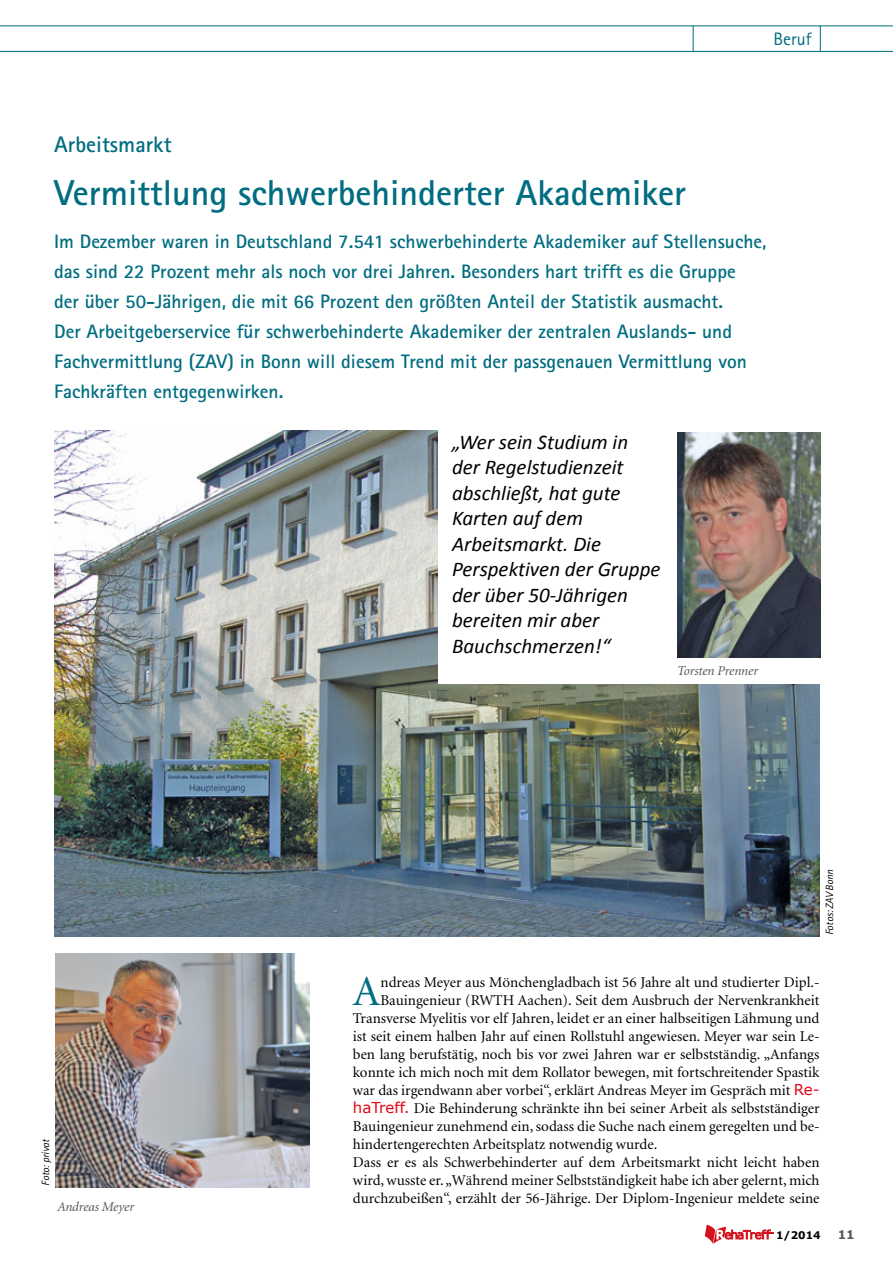
<style>
.page{position:relative;width:893px;height:1263px;background:#fff}
.page>*{position:absolute;margin:0;border:0;box-sizing:border-box;transform-origin:0 0}
.t1{font:42.75px "Minion";color:#006d81}
.t2{font:700 36px "Rotis Sans Serif";color:#006d81}
.t3{font:700 22.5px "Rotis Sans Serif";color:#006d81}
.t4{font:italic 21px/25.5px "Calibri";color:#000}
.t5{font:700 19.5px/30px "Rotis Sans Serif";color:#006d81}
.t6{font:18px "Rotis Sans Serif";color:#006d81}
.t7{font:15px "Minion";color:#000}
.t8{font:italic 13.5px "Minion";letter-spacing:-.01em;color:#575756}
.t9{font:700 12px "Verdana";color:#575756}
.t10{font:italic 10.5px "Rotis Sans Serif";letter-spacing:-.01em;color:#000}
.t11{font:700 10.5px "Verdana";color:#000}
.s1{font-family:"Verdana";color:#e30613}
</style>
<div class="page">
<svg style="left:705px;top:1224px;width:68px;height:20px"></svg>
<hr style="left:0;top:26px;width:893px;height:1px;background:#006d81">
<svg style="left:693px;top:26px;width:1px;height:25px"></svg>
<svg style="left:820px;top:26px;width:1px;height:25px"></svg>
<hr style="left:0;top:51px;width:893px;height:1px;background:#006d81">
<img style="left:54px;top:431px;width:765px;height:506px">
<div style="left:438px;top:424px;width:398px;height:260px;background:#fff"></div>
<img style="left:677px;top:433px;width:144px;height:225px">
<img style="left:55px;top:954px;width:254px;height:233px">
<p class="t6" style="left:774px;top:28px;width:39px">Beruf</p>
<h3 class="t3" style="left:54px;top:130px;width:119px">Arbeitsmarkt</h3>
<h2 class="t2" style="left:54px;top:170px;width:633px">Vermittlung schwerbehinderter Akademiker</h2>
<p class="t5" style="left:54px;top:226px;width:714px">Im Dezember waren in Deutschland 7.541 schwerbehinderte Akademiker auf Stellensuche, das sind 22 Prozent mehr als noch vor drei Jahren. Besonders hart trifft es die Gruppe<br>der über 50-Jährigen, die mit 66 Prozent den größten Anteil der Statistik ausmacht.<br>Der Arbeitgeberservice für schwerbehinderte Akademiker der zentralen Auslands- und Fachvermittlung (ZAV) in Bonn will diesem Trend mit der passgenauen Vermittlung von Fachkräften entgegenwirken.</p>
<h3 class="t4" style="left:452px;top:428px;width:210px">„Wer sein Studium in der Regelstudienzeit abschließt, hat gute<br>Karten auf dem<br>Arbeitsmarkt. Die<br>Perspektiven der Gruppe der über 50-Jährigen bereiten mir aber<br>Bauchschmerzen!“</h3>
<p class="t8" style="left:677px;top:663px;width:83px">Torsten Prenner</p>
<p class="t10" style="left:823px;top:935px;width:67px;rotate:-90deg">Fotos: ZAV Bonn</p>
<p class="t10" style="left:40px;top:1186px;width:48px;rotate:-90deg">Foto: privat</p>
<p class="t8" style="left:57px;top:1200px;width:78px">Andreas Meyer</p>
<h1 class="t1" style="left:353px;top:970px;width:29px">A</h1>
<p class="t7" style="left:380px;top:975px;width:441px">ndreas Meyer aus Mönchengladbach ist 56 Jahre alt und studierter Dipl.-</p>
<p class="t7" style="left:380px;top:993px;width:441px">Bauingenieur (RWTH Aachen). Seit dem Ausbruch der Nervenkrankheit</p>
<p class="t7" style="left:353px;top:1011px;width:468px">Transverse Myelitis vor elf Jahren, leidet er an einer halbseitigen Lähmung und</p>
<p class="t7" style="left:353px;top:1029px;width:468px">ist seit einem halben Jahr auf einen Rollstuhl angewiesen. Meyer war sein Le-</p>
<p class="t7" style="left:353px;top:1047px;width:468px">ben lang berufstätig, noch bis vor zwei Jahren war er selbstständig. „Anfangs</p>
<p class="t7" style="left:353px;top:1065px;width:468px">konnte ich mich noch mit dem Rollator bewegen, mit fortschreitender Spastik</p>
<p class="t7" style="left:353px;top:1083px;width:468px">war das irgendwann aber vorbei“, erklärt Andreas Meyer im Gespräch mit <span class="s1">Re-</span></p>
<p class="t7" style="left:353px;top:1101px;width:468px"><span class="s1">haTreff.</span> Die Behinderung schränkte ihn bei seiner Arbeit als selbstständiger</p>
<p class="t7" style="left:353px;top:1119px;width:468px">Bauingenieur zunehmend ein, sodass die Suche nach einem geregelten und be-</p>
<p class="t7" style="left:353px;top:1137px;width:306px">hindertengerechten Arbeitsplatz notwendig wurde.</p>
<p class="t7" style="left:353px;top:1155px;width:468px">Dass er es als Schwerbehinderter auf dem Arbeitsmarkt nicht leicht haben</p>
<p class="t7" style="left:353px;top:1173px;width:468px">wird, wusste er. „Während meiner Selbstständigkeit habe ich aber gelernt, mich</p>
<p class="t7" style="left:353px;top:1191px;width:468px">durchzubeißen“, erzählt der 56-Jährige. Der Diplom-Ingenieur meldete seine</p>
<p class="t11" style="left:776px;top:1228px;width:46px">1/2014</p>
<p class="t9" style="left:838px;top:1226px;width:19px">11</p>
</div>
